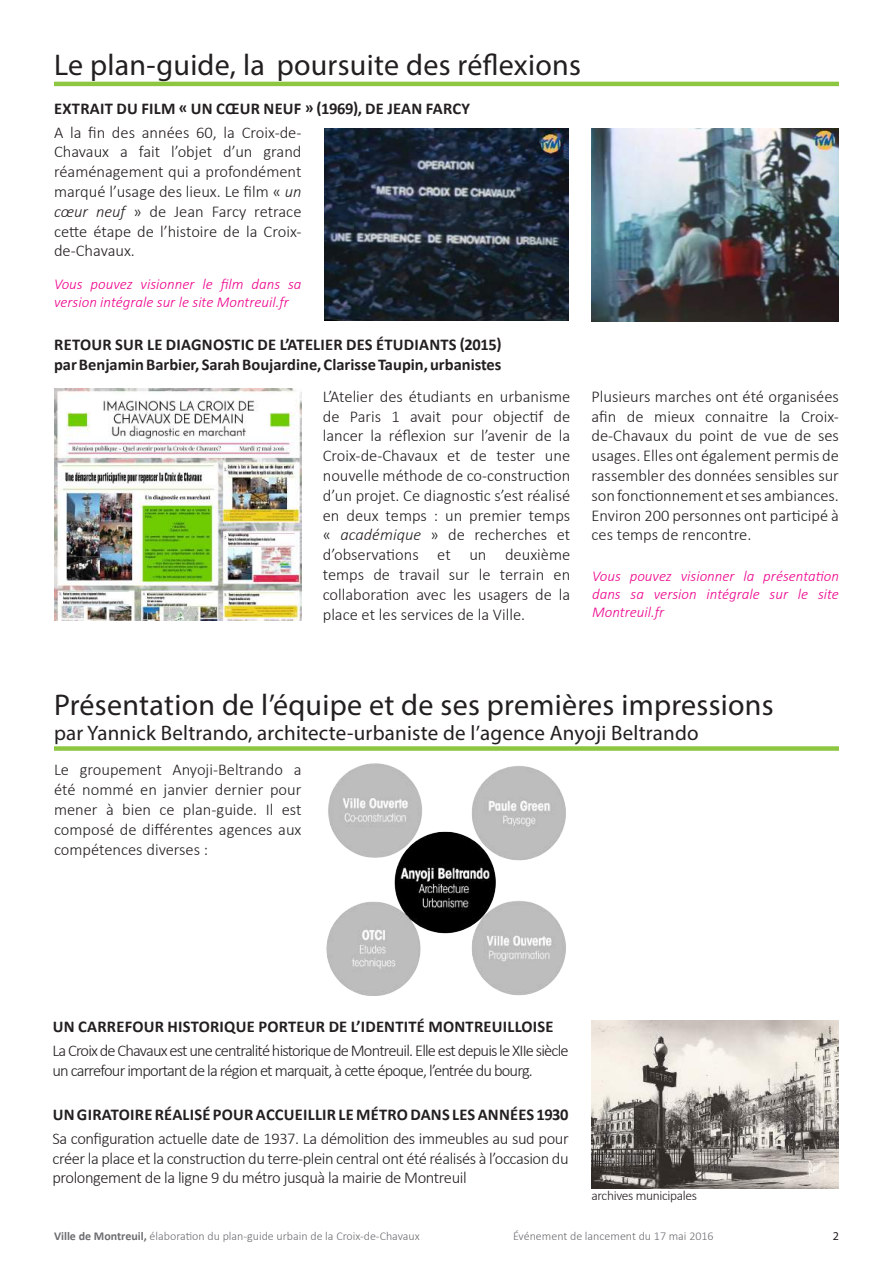
<style>
.page{position:relative;width:893px;height:1263px;background:#fff}
.page>*{position:absolute;margin:0;border:0;box-sizing:border-box;transform-origin:0 0}
.t1{font:30px "Myriad Pro";letter-spacing:.01em;color:#231f20}
.t2{font:21px "Myriad Pro";letter-spacing:.01em;color:#231f20}
.t3{font:300 16.5px/19.8px "Calibri";letter-spacing:-.02em;color:#231f20;text-align:justify}
.t4{font:700 16.5px/19.8px "Calibri";letter-spacing:.015em;color:#231f20}
.t5{font:300 16.5px/19.8px "Calibri";letter-spacing:-.05em;color:#231f20}
.t6{font:italic 300 15px/18px "Calibri";color:#ed028c}
.t7{font:300 13.5px "Calibri";letter-spacing:-.025em;color:#231f20}
.t8{font:300 12px "Calibri";color:#6c6d70}
.t9{font:12px "Myriad Pro";color:#231f20}
.s1{font-style:italic}
.s2{font-weight:700}
</style>
<div class="page">
<img style="left:324px;top:128px;width:244px;height:192px">
<img style="left:592px;top:128px;width:247px;height:193px">
<img style="left:326px;top:763px;width:240px;height:232px">
<img style="left:591px;top:1020px;width:248px;height:168px">
<img style="left:54px;top:388px;width:247px;height:233px">
<hr style="left:54px;top:82px;width:785px;height:4px;background:#8dc641">
<div style="left:54px;top:746px;width:785px;height:5px;background:#8dc641"></div>
<h1 class="t1" style="left:54px;top:46px;width:528px">Le plan-guide, la poursuite des réflexions</h1>
<p class="t4" style="left:54px;top:97px;width:417px">EXTRAIT DU FILM « UN CŒUR NEUF » (1969), DE JEAN FARCY</p>
<p class="t3" style="left:54px;top:122px;width:249px">A la fin des années 60, la Croix-de-Chavaux a fait l’objet d’un grand réaménagement qui a profondément marqué l’usage des lieux. Le film « <span class="s1">un cœur neuf</span> » de Jean Farcy retrace cette étape de l’histoire de la Croix&shy;de-Chavaux.</p>
<p class="t6" style="left:54px;top:275px;width:249px">Vous pouvez visionner le film dans sa version intégrale sur le site Montreuil.fr</p>
<p class="t4" style="left:54px;top:334px;width:449px">RETOUR SUR LE DIAGNOSTIC DE L’ATELIER DES ÉTUDIANTS (2015) par Benjamin Barbier, Sarah Boujardine, Clarisse Taupin, urbanistes</p>
<p class="t3" style="left:323px;top:386px;width:249px">L’Atelier des étudiants en urbanisme de Paris 1 avait pour objectif de lancer la réflexion sur l’avenir de la Croix-de-Chavaux et de tester une nouvelle méthode de co-construction d’un projet. Ce diagnostic s’est réalisé en deux temps : un premier temps « <span class="s1">académique</span> » de recherches et d’observations et un deuxième temps de travail sur le terrain en collaboration avec les usagers de la place et les services de la Ville.</p>
<p class="t3" style="left:591px;top:386px;width:249px">Plusieurs marches ont été organisées afin de mieux connaitre la Croix&shy;de-Chavaux du point de vue de ses usages. Elles ont également permis de rassembler des données sensibles sur son fonctionnement et ses ambiances.<br>Environ 200 personnes ont participé à ces temps de rencontre.</p>
<p class="t6" style="left:592px;top:567px;width:248px;text-align:justify">Vous pouvez visionner la présentation dans sa version intégrale sur le site Montreuil.fr</p>
<h1 class="t1" style="left:54px;top:687px;width:721px">Présentation de l’équipe et de ses premières impressions</h1>
<p class="t2" style="left:54px;top:720px;width:646px">par Yannick Beltrando, architecte-urbaniste de l’agence Anyoji Beltrando</p>
<p class="t3" style="left:54px;top:760px;width:249px">Le groupement Anyoji-Beltrando a été nommé en janvier dernier pour mener à bien ce plan-guide. Il est composé de différentes agences aux compétences diverses :</p>
<p class="t4" style="left:53px;top:1016px;width:502px">UN CARREFOUR HISTORIQUE PORTEUR DE L’IDENTITÉ MONTREUILLOISE</p>
<p class="t5" style="left:52px;top:1040px;width:518px">La Croix de Chavaux est une centralité historique de Montreuil. Elle est depuis le XIIe siècle un carrefour important de la région et marquait, à cette époque, l’entrée du bourg.</p>
<p class="t4" style="left:53px;top:1103px;width:517px">UN GIRATOIRE RÉALISÉ POUR ACCUEILLIR LE MÉTRO DANS LES ANNÉES1930</p>
<p class="t3" style="left:52px;top:1128px;width:518px">Sa configuration actuelle date de 1937. La démolition des immeubles au sud pour créer la place et la construction du terre-plein central ont été réalisés à l’occasion du prolongement de la ligne 9 du métro jusquà la mairie de Montreuil</p>
<p class="t7" style="left:591px;top:1187px;width:107px">archives municipales</p>
<p class="t8" style="left:54px;top:1229px;width:367px"><span class="s2">Ville de Montreuil,</span> élaboration du plan-guide urbain de la Croix-de-Chavaux</p>
<p class="t8" style="left:513px;top:1229px;width:202px">Événement de lancement du 17 mai 2016</p>
<p class="t9" style="left:833px;top:1228px;width:8px">2</p>
</div>
